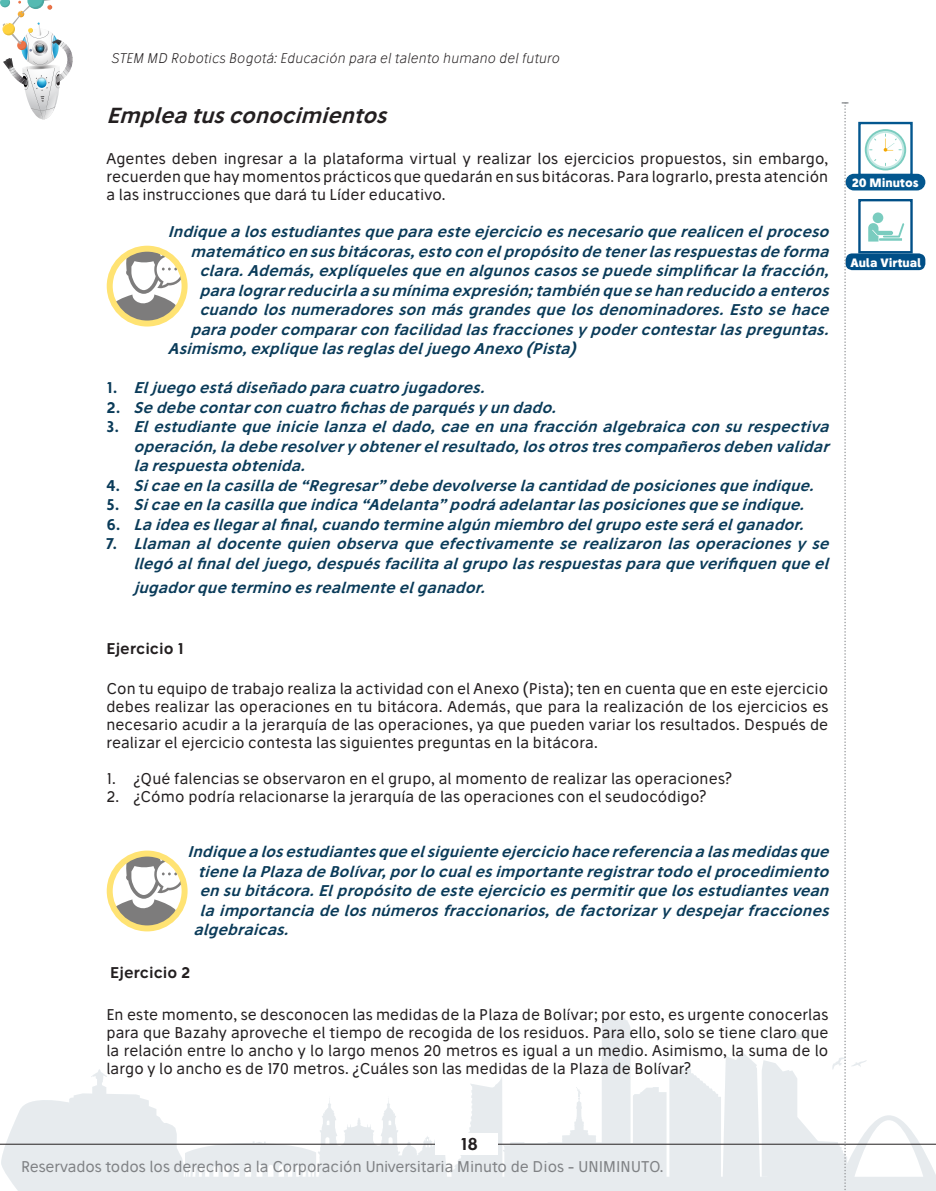
<style>
.page{position:relative;width:936px;height:1191px;background:#fff}
.page>*{position:absolute;margin:0;border:0;box-sizing:border-box;transform-origin:0 0}
.t1{font:italic 600 21px "Stilu";color:#231f20}
.t2{font:600 16.5px "Stilu";color:#231f20}
.texto_profesor{font:italic 600 15px/19.5px "Stilu";letter-spacing:.01em;color:#0a3b59;text-align:justify}
.t3{font:15px/18px "Stilu";letter-spacing:.01em;color:#231f20;text-align:justify}
.t4{font:15px "Stilu";color:#808285}
.t5{font:600 15px "Stilu";letter-spacing:.005em;color:#231f20}
.t6{font:italic 300 13.5px "Stilu";letter-spacing:.01em;color:#231f20}
.t7{font:700 11.7px "Stilu";color:#fff}
.s1{font-style:normal}
</style>
<div class="page">
<svg style="left:88px;top:1017px;width:847px;height:174px"></svg>
<svg style="left:1px;top:1093px;width:87px;height:98px"></svg>
<hr style="left:0;top:1144px;width:935px;height:1px;background:#231f20">
<div style="left:435px;top:1133px;width:62px;height:22px;background:#fff"></div>
<svg style="left:0;top:0;width:73px;height:119px"></svg>
<div style="left:858px;top:122px;width:54px;height:54px;background:#fff;border:2px solid #03578f"></div>
<div style="left:845px;top:174px;width:80px;height:16px;background:#03578f;border-radius:8px"></div>
<svg style="left:864px;top:129px;width:42px;height:41px"></svg>
<div style="left:858px;top:199px;width:54px;height:54px;border:2px solid #004f87"></div>
<div style="left:845px;top:253px;width:80px;height:17px;background:#004f87;border-radius:7px"></div>
<svg style="left:832px;top:102px;width:72px;height:1089px"></svg>
<svg style="left:110px;top:249px;width:74px;height:72px"></svg>
<div style="left:107px;top:246px;width:80px;height:80px;border:6px solid #fc0;border-radius:50%"></div>
<svg style="left:110px;top:857px;width:74px;height:69px"></svg>
<div style="left:107px;top:850px;width:80px;height:81px;border:6px solid #fc0;border-radius:50%"></div>
<p class="t6" style="left:112px;top:50px;width:449px">STEM MD Robotics Bogotá: Educación para el talento humano del futuro</p>
<p class="t1" style="left:106px;top:102px;width:289px">Empleatusconocimientos</p>
<p class="t3" style="left:106px;top:149px;width:723px">Agentes deben ingresar a la plataforma virtual y realizar los ejercicios propuestos, sin embargo, recuerden que hay momentos prácticos que quedarán en sus bitácoras. Para lograrlo, presta atención a las instrucciones que dará tu Líder educativo.</p>
<p class="texto_profesor" style="left:168px;top:222px;width:667px">Indiquealosestudiantesqueparaesteejercicioesnecesarioquerealicenelproceso</p>
<p class="texto_profesor" style="left:190px;top:241px;width:645px">matemáticoensusbitácoras,estoconelpropósitodetenerlasrespuestasdeforma</p>
<p class="texto_profesor" style="left:199px;top:261px;width:635px">clara.Además,explíquelesqueenalgunoscasossepuedesimplificarlafracción,</p>
<p class="texto_profesor" style="left:199px;top:280px;width:636px">paralograrreducirlaasumínimaexpresión;tambiénquesehanreducidoaenteros</p>
<p class="texto_profesor" style="left:199px;top:300px;width:636px">cuandolosnumeradoressonmásgrandesquelosdenominadores.Estosehace</p>
<p class="texto_profesor" style="left:190px;top:319px;width:644px">parapodercompararconfacilidadlasfraccionesypodercontestarlaspreguntas.</p>
<p class="texto_profesor" style="left:168px;top:339px;width:414px">Asimismo,expliquelasreglasdeljuegoAnexo(Pista)</p>
<p class="texto_profesor" style="left:106px;top:378px;width:385px"><span class="s1">1 .</span> Eljuegoestádiseñadoparacuatrojugadores.</p>
<p class="texto_profesor" style="left:106px;top:397px;width:456px"><span class="s1">2 .</span> Sedebecontarconcuatrofichasdeparquésyundado.</p>
<p class="texto_profesor" style="left:133px;top:417px;width:702px;text-indent:-27px"><span class="s1">3 .</span> Elestudiantequeinicielanzaeldado,caeenunafracciónalgebraicaconsurespectiva operación,ladeberesolveryobtenerelresultado,losotrostrescompañerosdebenvalidar larespuestaobtenida.</p>
<p class="texto_profesor" style="left:106px;top:475px;width:714px"><span class="s1">4 .</span> Sicaeenlacasillade“Regresar”debedevolverselacantidaddeposicionesqueindique.</p>
<p class="texto_profesor" style="left:106px;top:495px;width:704px"><span class="s1">5 .</span> Sicaeenlacasillaqueindica“Adelanta”podráadelantarlasposicionesqueseindique.</p>
<p class="texto_profesor" style="left:106px;top:514px;width:703px"><span class="s1">6 .</span> Laideaesllegaralfinal,cuandoterminealgúnmiembrodelgrupoesteseráelganador.</p>
<p class="texto_profesor" style="left:106px;top:534px;width:729px;text-align:right"><span class="s1">7 .</span> Llamanaldocentequienobservaqueefectivamenteserealizaronlasoperacionesyse llegóalfinaldeljuego,despuésfacilitaalgrupolasrespuestasparaqueverifiquenqueel</p>
<p class="texto_profesor" style="left:133px;top:577px;width:358px">jugadorqueterminoesrealmenteelganador.</p>
<p class="t5" style="left:106px;top:638px;width:79px">Ejercicio 1</p>
<p class="t3" style="left:106px;top:679px;width:723px">Con tu equipo de trabajo realiza la actividad con el Anexo (Pista); ten en cuenta que en este ejercicio debes realizar las operaciones en tu bitácora. Además, que para la realización de los ejercicios es necesario acudir a la jerarquía de las operaciones, ya que pueden variar los resultados. Después de realizar el ejercicio contesta las siguientes preguntas en la bitácora.</p>
<p class="t3" style="left:106px;top:769px;width:626px">1. ¿Qué falencias se observaron en el grupo, al momento de realizar las operaciones?</p>
<p class="t3" style="left:106px;top:787px;width:601px">2. ¿Cómo podría relacionarse la jerarquía de las operaciones con el seudocódigo?</p>
<p class="texto_profesor" style="left:187px;top:841px;width:648px">Indiquealosestudiantesqueelsiguienteejerciciohacereferenciaalasmedidasque</p>
<p class="texto_profesor" style="left:198px;top:861px;width:637px">tienelaPlazadeBolívar,porlocualesimportanteregistrartodoelprocedimiento</p>
<p class="texto_profesor" style="left:199px;top:880px;width:635px">ensubitácora.Elpropósitodeesteejercicioespermitirquelosestudiantesvean</p>
<p class="texto_profesor" style="left:199px;top:900px;width:635px">laimportanciadelosnúmerosfraccionarios,defactorizarydespejarfracciones</p>
<p class="texto_profesor" style="left:193px;top:919px;width:102px">algebraicas.</p>
<p class="t5" style="left:110px;top:963px;width:81px">Ejercicio 2</p>
<p class="t3" style="left:106px;top:1005px;width:723px">En este momento, se desconocen las medidas de la Plaza de Bolívar; por esto, es urgente conocerlas para que Bazahy aproveche el tiempo de recogida de los residuos. Para ello, solo se tiene claro que la relación entre lo ancho y lo largo menos 20 metros es igual a un medio. Asimismo, la suma de lo largo y lo ancho es de 170 metros. ¿Cuáles son las medidas de la Plaza de Bolívar?</p>
<p class="t7" style="left:851px;top:175px;width:68px">20 Minutos</p>
<p class="t7" style="left:850px;top:254px;width:73px">Aula Virtual</p>
<p class="t2" style="left:460px;top:1133px;width:19px">18</p>
<p class="t4" style="left:21px;top:1157px;width:644px">Reservados todos los derechos a la Corporación Universitaria Minuto de Dios - UNIMINUTO.</p>
</div>
